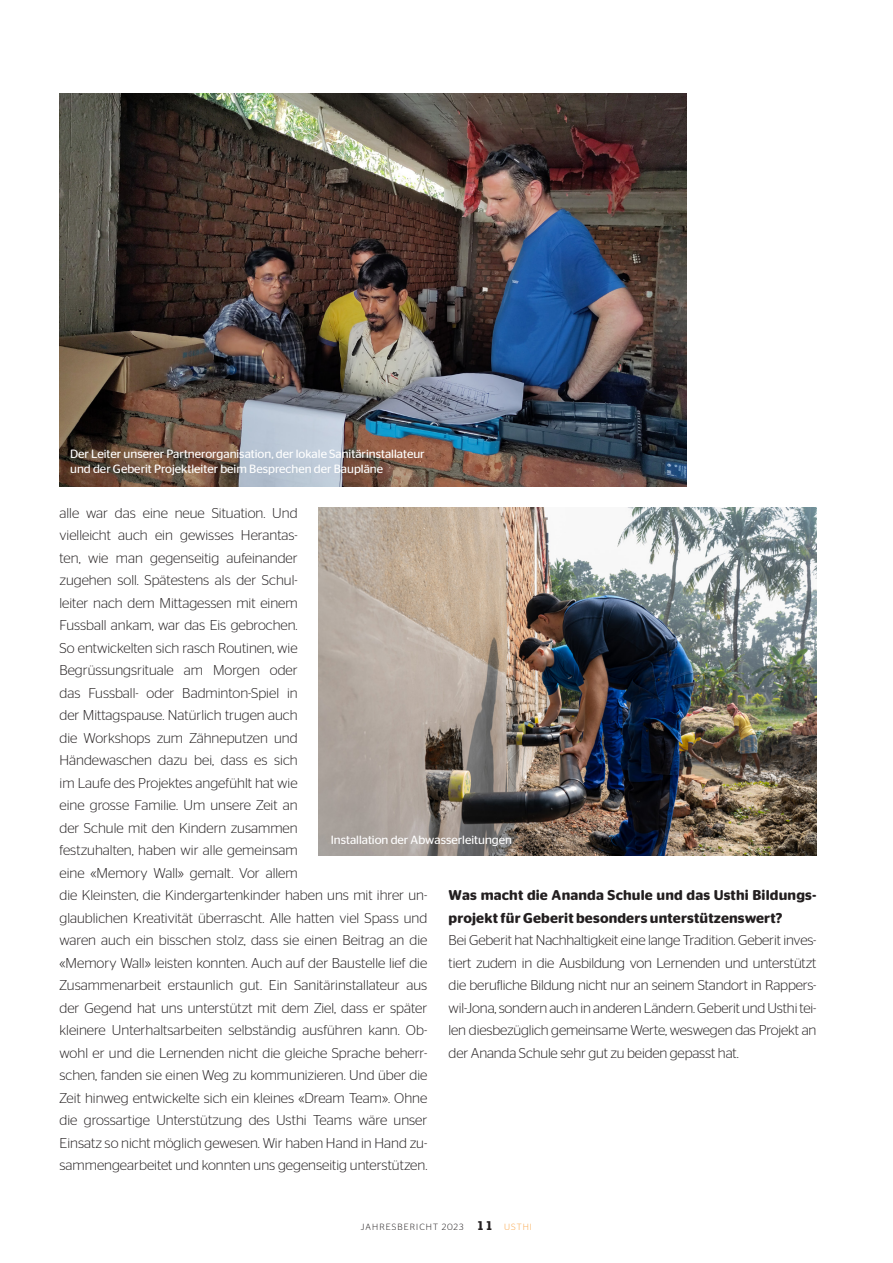
<style>
.page{position:relative;width:893px;height:1263px;background:#fff}
.page>*{position:absolute;margin:0;border:0;box-sizing:border-box;transform-origin:0 0}
.Editorial_lauftext{font:300 14.25px/22.5px "Stag Sans Round";color:#231f20;text-align:justify}
.Editorial_lauftext-2{font:600 14.25px/22.5px "Stag Sans Round";letter-spacing:.01em;color:#231f20}
.Bildlegenden{font:12px/15px "Stag Sans Round";color:#fff}
.t1{font:300 9px "Stag Sans Round";letter-spacing:.12em;color:#231f20}
.s1{font-family:"Rockwell";font-weight:700;font-size:12px}
.s2{color:#f9a64a}
</style>
<div class="page">
<img style="left:319px;top:507px;width:497px;height:349px">
<img style="left:60px;top:94px;width:627px;height:392px">
<p class="Bildlegenden" style="left:70px;top:446px;width:356px">Der Leiter unserer Partnerorganisation, der lokale Sanitärinstallateur und der Geberit Projektleiter beim Besprechen der Baupläne</p>
<p class="Editorial_lauftext" style="left:60px;top:501px;width:369px;text-align:left">alle war das eine neue Situation. Und<br>vielleicht auch ein gewisses Herantas-<br>ten, wie man gegenseitig aufeinander<br>zugehen soll. Spätestens als der Schul-<br>leiter nach dem Mittagessen mit einem<br>Fussball ankam, war das Eis gebrochen.<br>So entwickelten sich rasch Routinen, wie<br>Begrüssungsrituale am Morgen oder<br>das Fussball- oder Badminton-Spiel in<br>der Mittagspause. Natürlich trugen auch<br>die Workshops zum Zähneputzen und<br>Händewaschen dazu bei, dass es sich<br>im Laufe des Projektes angefühlt hat wie<br>eine grosse Familie. Um unsere Zeit an<br>der Schule mit den Kindern zusammen<br>festzuhalten, haben wir alle gemeinsam<br>eine «Memory Wall» gemalt. Vor allem<br>die Kleinsten, die Kindergartenkinder haben uns mit ihrer un&shy;glaublichen Kreativität überrascht. Alle hatten viel Spass und waren auch ein bisschen stolz, dass sie einen Beitrag an die «Memory Wall» leisten konnten. Auch auf der Baustelle lief die Zusammenarbeit erstaunlich gut. Ein Sanitärinstallateur aus der Gegend hat uns unterstützt mit dem Ziel, dass er später kleinere Unterhaltsarbeiten selbständig ausführen kann. Ob&shy;wohl er und die Lernenden nicht die gleiche Sprache beherr&shy;schen, fanden sie einen Weg zu kommunizieren. Und über die Zeit hinweg entwickelte sich ein kleines «Dream Team». Ohne die grossartige Unterstützung des Usthi Teams wäre unser Einsatz so nicht möglich gewesen. Wir haben Hand in Hand zu&shy;sammengearbeitet und konnten uns gegenseitig unterstützen.</p>
<p class="Bildlegenden" style="left:331px;top:833px;width:183px">Installation der Abwasserleitungen</p>
<p class="Editorial_lauftext-2" style="left:449px;top:884px;width:369px">Was macht die Ananda Schule und das Usthi Bildungs&shy;projekt für Geberit besonders unterstützenswert?</p>
<p class="Editorial_lauftext" style="left:449px;top:929px;width:369px">Bei Geberit hat Nachhaltigkeit eine lange Tradition. Geberit inves&shy;tiert zudem in die Ausbildung von Lernenden und unterstützt die berufliche Bildung nicht nur an seinem Standort in Rappers&shy;wil-Jona, sondern auch in anderen Ländern. Geberit und Usthi tei&shy;len diesbezüglich gemeinsame Werte, weswegen das Projekt an der Ananda Schule sehr gut zu beiden gepasst hat.</p>
<p class="t1" style="left:361px;top:1222px;width:173px">JAHRESBERICHT 2023 <span class="s1">11</span> <span class="s2">USTHI</span></p>
</div>
